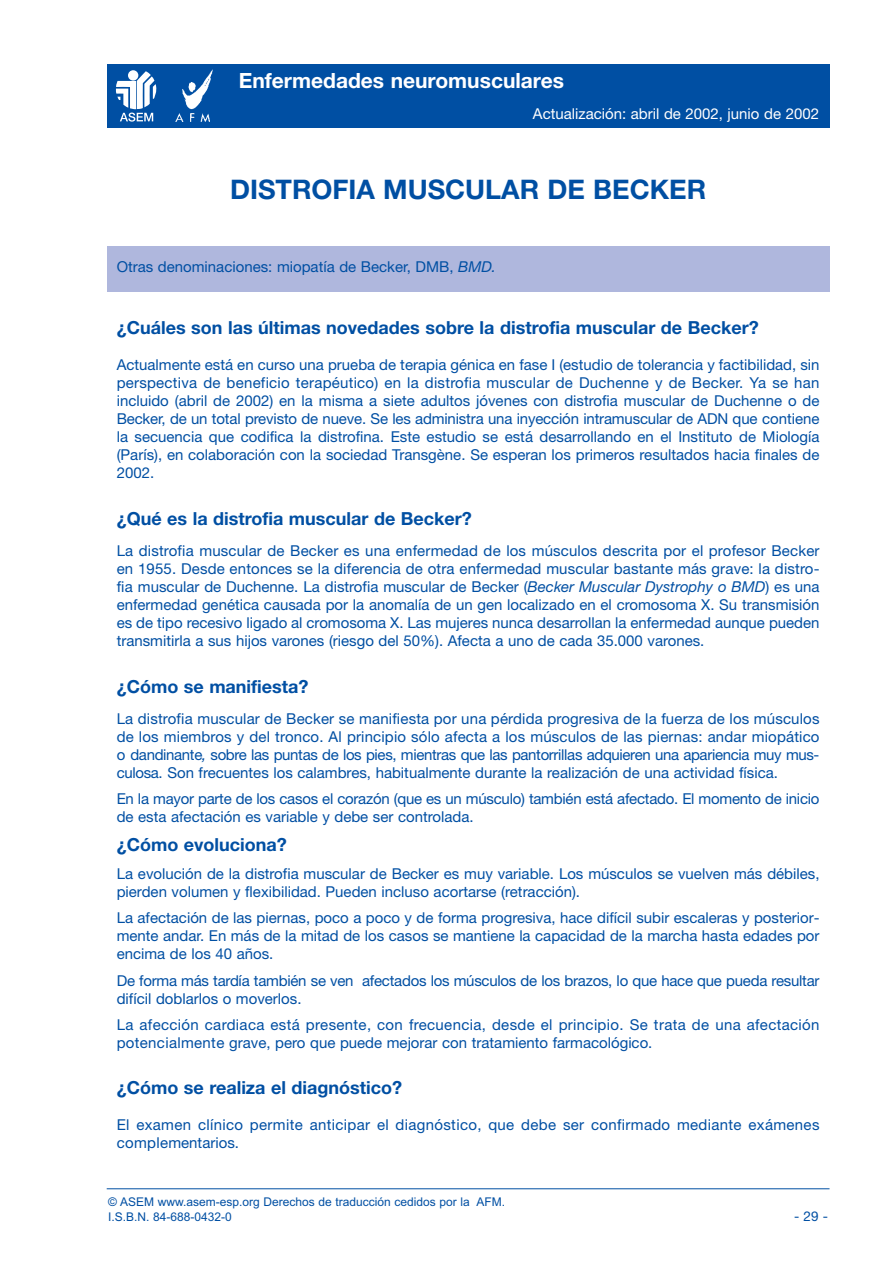
<style>
.page{position:relative;width:894px;height:1263px;background:#fff}
.page>*{position:absolute;margin:0;border:0;box-sizing:border-box;transform-origin:0 0}
.t1{font:700 27px "Helvetica Neue";color:#004fa3}
.t2{font:700 21px "Helvetica Neue";color:#fff}
.t3{font:700 18px "Helvetica Neue";color:#004fa3}
.t4{font:15px/18px "Helvetica Neue";color:#004fa3;text-align:justify}
.t5{font:15px/18px "Helvetica Neue";letter-spacing:.02em;color:#004fa3}
.t6{font:15px "Helvetica Neue";color:#fff}
.t7{font:13.5px "Helvetica Neue";color:#004fa3}
.t8{font:12px/15px "Arial";color:#004fa3}
.s1{font-style:italic}
</style>
<div class="page">
<hr style="left:107px;top:1188px;width:723px;height:1px;background:#004fa3">
<div style="left:107px;top:246px;width:723px;height:46px;background:#afb7dd"></div>
<div style="left:107px;top:64px;width:723px;height:64px;background:#004fa3"></div>
<svg style="left:116px;top:71px;width:41px;height:51px"></svg>
<img style="left:175px;top:69px;width:38px;height:53px">
<h2 class="t2" style="left:239px;top:73px;width:327px">Enfermedades neuromusculares</h2>
<p class="t6" style="left:533px;top:109px;width:288px">Actualización: abril de 2002, junio de 2002</p>
<h1 class="t1" style="left:230px;top:180px;width:478px">DISTROFIA MUSCULAR DE BECKER</h1>
<p class="t4" style="left:117px;top:260px;width:381px">Otras denominaciones: miopatía de Becker, DMB, <span class="s1">BMD.</span></p>
<p class="t3" style="left:117px;top:321px;width:644px">¿Cuáles son las últimas novedades sobre la distrofia muscular de Becker?</p>
<p class="t4" style="left:117px;top:357px;width:704px">Actualmente está en curso una prueba de terapia génica en fase I (estudio de tolerancia y factibilidad, sin perspectiva de beneficio terapéutico) en la distrofia muscular de Duchenne y de Becker. Ya se han incluido (abril de 2002) en la misma a siete adultos jóvenes con distrofia muscular de Duchenne o de Becker, de un total previsto de nueve. Se les administra una inyección intramuscular de ADN que contiene la secuencia que codifica la distrofina. Este estudio se está desarrollando en el Instituto de Miología (París), en colaboración con la sociedad Transgène. Se esperan los primeros resultados hacia finales de 2002.</p>
<p class="t3" style="left:117px;top:512px;width:357px">¿Qué es la distrofia muscular de Becker?</p>
<p class="t4" style="left:117px;top:543px;width:704px">La distrofia muscular de Becker es una enfermedad de los músculos descrita por el profesor Becker en 1955. Desde entonces se la diferencia de otra enfermedad muscular bastante más grave: la distro&shy;fia muscular de Duchenne. La distrofia muscular de Becker (<span class="s1">Becker Muscular Dystrophy o BMD</span>) es una enfermedad genética causada por la anomalía de un gen localizado en el cromosoma X. Su transmisión es de tipo recesivo ligado al cromosoma X. Las mujeres nunca desarrollan la enfermedad aunque pueden transmitirla a sus hijos varones (riesgo del 50%). Afecta a uno de cada 35.000 varones.</p>
<p class="t3" style="left:117px;top:680px;width:193px">¿Cómo se manifiesta?</p>
<p class="t4" style="left:117px;top:711px;width:704px">La distrofia muscular de Becker se manifiesta por una pérdida progresiva de la fuerza de los músculos de los miembros y del tronco. Al principio sólo afecta a los músculos de las piernas: andar miopático o dandinante<span class="s1">,</span> sobre las puntas de los pies, mientras que las pantorrillas adquieren una apariencia muy mus&shy;culosa. Son frecuentes los calambres, habitualmente durante la realización de una actividad física.</p>
<p class="t4" style="left:117px;top:791px;width:704px">En la mayor parte de los casos el corazón (que es un músculo) también está afectado. El momento de inicio de esta afectación es variable y debe ser controlada.</p>
<p class="t3" style="left:117px;top:838px;width:172px">¿Cómo evoluciona?</p>
<p class="t4" style="left:117px;top:866px;width:704px">La evolución de la distrofia muscular de Becker es muy variable. Los músculos se vuelven más débiles, pierden volumen y flexibilidad. Pueden incluso acortarse (retracción).</p>
<p class="t4" style="left:117px;top:910px;width:704px">La afectación de las piernas, poco a poco y de forma progresiva, hace difícil subir escaleras y posterior&shy;mente andar. En más de la mitad de los casos se mantiene la capacidad de la marcha hasta edades por encima de los 40 años.</p>
<p class="t4" style="left:117px;top:973px;width:704px">De forma más tardía también se ven afectados los músculos de los brazos, lo que hace que pueda resultar difícil doblarlos o moverlos.</p>
<p class="t5" style="left:117px;top:1017px;width:704px">La afección cardiaca está presente, con frecuencia, desde el principio. Se trata de una afectación potencialmente grave, pero que puede mejorar con tratamiento farmacológico.</p>
<p class="t3" style="left:117px;top:1081px;width:287px">¿Cómo se realiza el diagnóstico?</p>
<p class="t5" style="left:117px;top:1117px;width:704px">El examen clínico permite anticipar el diagnóstico, que debe ser confirmado mediante exámenes complementarios.</p>
<p class="t8" style="left:108px;top:1195px;width:398px">© ASEM www.asem-esp.org Derechos de traducción cedidos por la AFM.<br>I.S.B.N. 84-688-0432-0</p>
<p class="t7" style="left:794px;top:1212px;width:35px">- 29 -</p>
</div>
